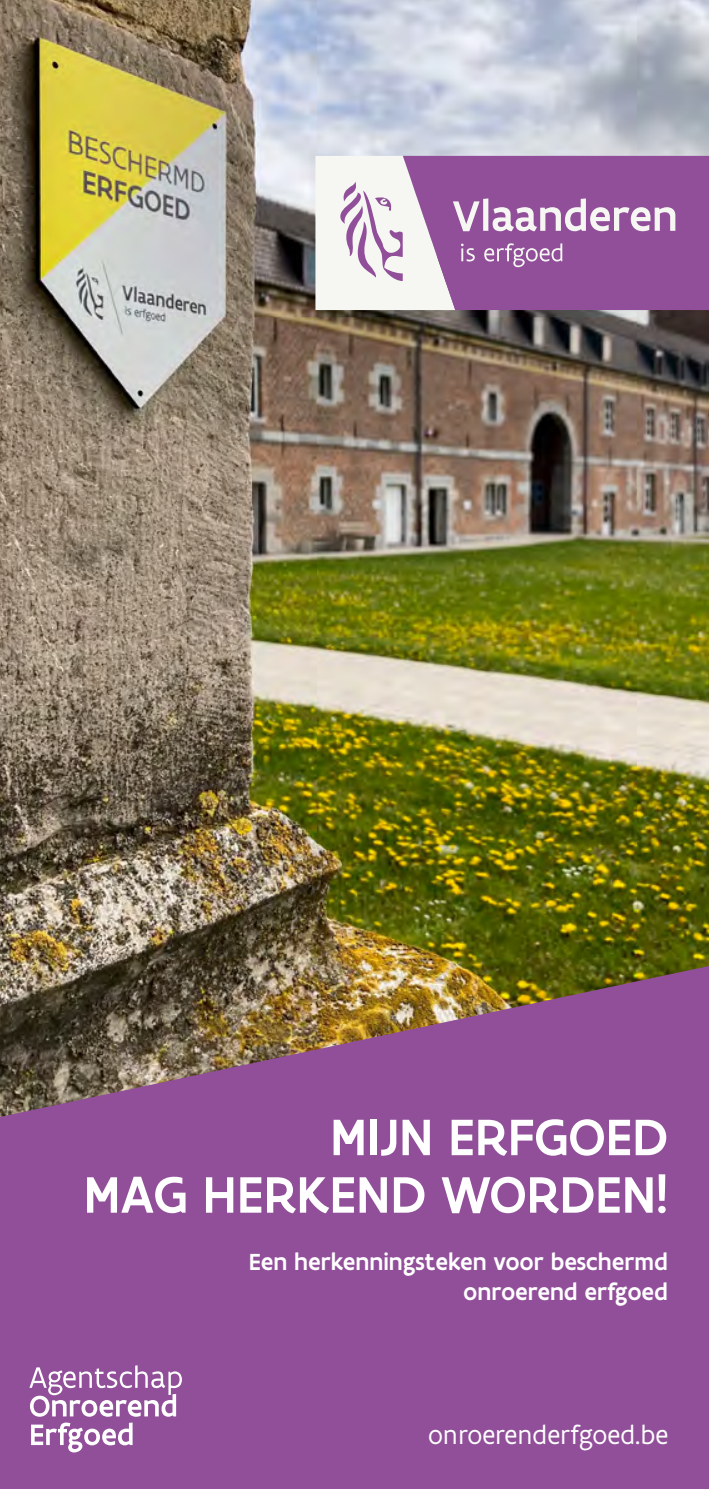
<style>
.page{position:relative;width:709px;height:1489px;background:#fff}
.page>*{position:absolute;margin:0;border:0;box-sizing:border-box;transform-origin:0 0}
.t1{font:500 62.5px/57.5px "Flanders Art Sans";color:#fff;text-align:right}
.t2{font:500 55px/57.5px "Flanders Art Sans";color:#fff;text-align:right}
.t3{font:27.5px "Flanders Art Sans";color:#fff}
.t4{font:500 25px/30px "Flanders Art Sans";color:#fff;text-align:right}
</style>
<div class="page">
<img style="left:0;top:0;width:709px;height:965px">
<div style="left:675px;top:156px;width:34px;height:154px;background:#914f9a"></div>
<svg style="left:315px;top:156px;width:360px;height:154px"></svg>
<svg style="left:0;top:965px;width:709px;height:523px;background:#8d528c"></svg>
<svg style="left:29px;top:1365px;width:153px;height:51px"></svg>
<svg style="left:31px;top:1422px;width:102px;height:30px"></svg>
<h2 class="t2" style="left:84px;top:1107px;width:586px">MIJN ERFGOED<br>MAG HERKEND WORDEN!</h2>
<p class="t4" style="left:249px;top:1246px;width:420px">Een herkenningsteken voor beschermd onroerend erfgoed</p>
<h1 class="t1" style="left:153px;top:1190px;width:487px">VAREND ERFGOED<br>IN VLAADEREN</h1>
<p class="t3" style="left:428px;top:1417px;width:242px">onroerenderfgoed.be</p>
</div>
